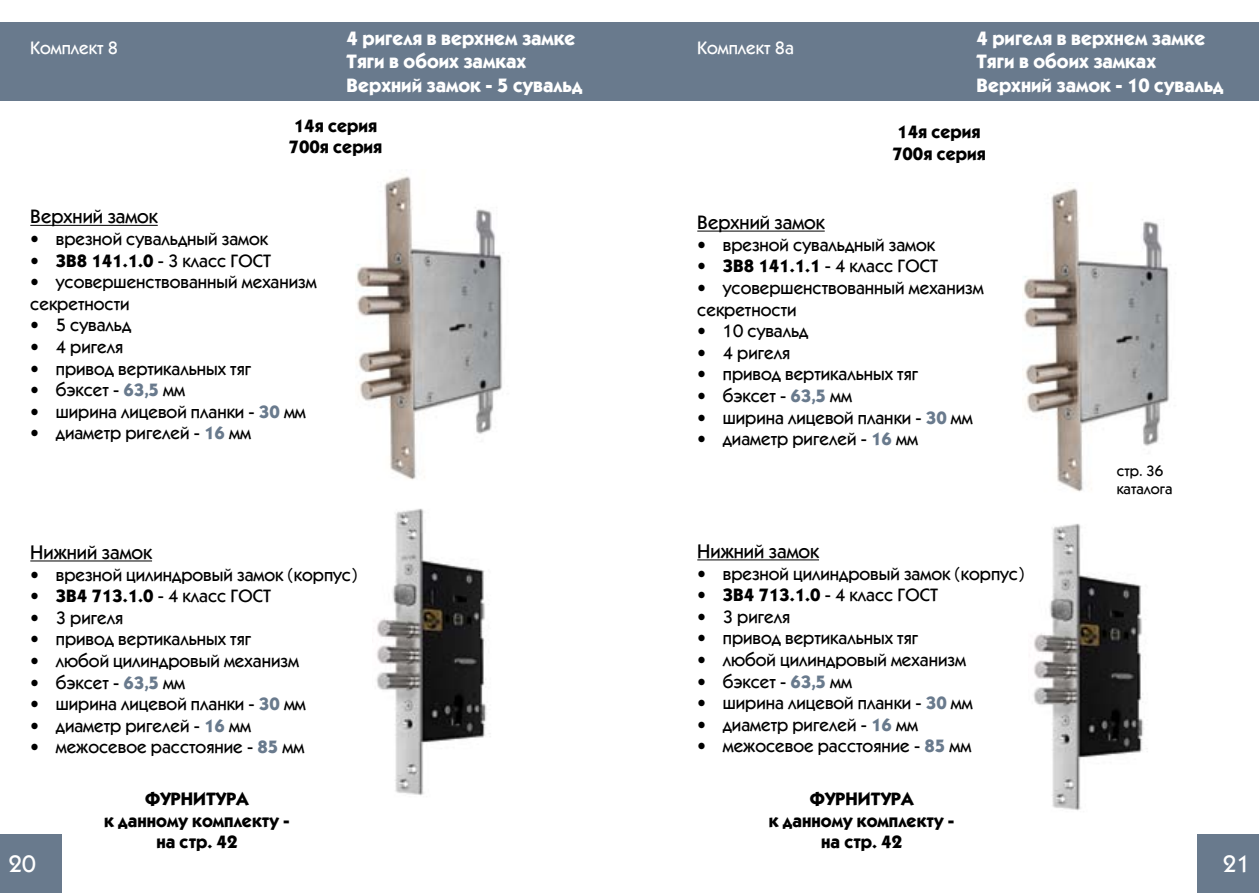
<style>
.page{position:relative;width:1259px;height:893px;background:#fff}
.page>*{position:absolute;margin:0;border:0;box-sizing:border-box;transform-origin:0 0}
.t1{font:500 24px "Kabel CTT";color:#fff}
.t2{font:500 19.5px/23.4px "Kabel CTT";color:#fff}
.t3{font:500 19.5px "Kabel CTT";color:#000}
.t4{font:500 18px/21.6px "Kabel CTT";color:#000}
.t5{font:500 18px/21.6px "Kabel CTT";color:#000}
.t6{font:500 18px "Kabel CTT";color:#fff}
.t7{font:500 15px/18px "Kabel CTT";color:#000}
.s1{font-style:inherit}
.s2{color:#697a8d}
</style>
<div class="page">
<div style="left:0;top:22px;width:1259px;height:79px;background:#697a8d"></div>
<hr style="left:30px;top:225px;width:128px;height:1px;background:#000">
<hr style="left:697px;top:231px;width:127px;height:1px;background:#000">
<img style="left:356px;top:176px;width:146px;height:304px">
<img style="left:1023px;top:188px;width:146px;height:304px">
<hr style="left:30px;top:560px;width:122px;height:1px;background:#000">
<hr style="left:697px;top:559px;width:122px;height:1px;background:#000">
<img style="left:376px;top:508px;width:114px;height:288px">
<img style="left:1033px;top:523px;width:114px;height:288px">
<div style="left:0;top:834px;width:62px;height:59px;background:#697a8d"></div>
<div style="left:1197px;top:834px;width:62px;height:59px;background:#697a8d"></div>
<p class="t6" style="left:30px;top:38px;width:89px">Комплект 8</p>
<p class="t2" style="left:347px;top:26px;width:237px">4 ригеля в верхнем замке<br>Тяги в обоих замках<br>Верхний замок - 5 сувальд</p>
<p class="t6" style="left:697px;top:38px;width:98px">Комплект 8а</p>
<p class="t2" style="left:976px;top:26px;width:248px">4 ригеля в верхнем замке<br>Тяги в обоих замках<br>Верхний замок - 10 сувальд</p>
<p class="t5" style="left:289px;top:115px;width:95px">14я серия<br>700я серия</p>
<p class="t5" style="left:892px;top:122px;width:95px">14я серия<br>700я серия</p>
<p class="t3" style="left:30px;top:206px;width:129px">Верхний замок</p>
<p class="t4" style="left:30px;top:228px;width:239px">• врезной сувальдный замок</p>
<p class="t5" style="left:30px;top:250px;width:242px">• ЗВ8 141.1.0 <span class="s1">- 3 класс ГОСТ</span></p>
<p class="t4" style="left:30px;top:271px;width:288px">• усовершенствованный механизм секретности</p>
<p class="t4" style="left:30px;top:314px;width:102px">• 5 сувальд</p>
<p class="t4" style="left:30px;top:336px;width:95px">• 4 ригеля</p>
<p class="t4" style="left:30px;top:357px;width:223px">• привод вертикальных тяг</p>
<p class="t4" style="left:30px;top:379px;width:156px">• бэксет - <span class="s2">63,5</span> мм</p>
<p class="t4" style="left:30px;top:401px;width:277px">• ширина лицевой планки - <span class="s2">30</span> мм</p>
<p class="t4" style="left:30px;top:422px;width:222px">• диаметр ригелей - <span class="s2">16</span> мм</p>
<p class="t3" style="left:30px;top:542px;width:123px">Нижний замок</p>
<p class="t4" style="left:30px;top:563px;width:329px">• врезной цилиндровый замок (корпус)</p>
<p class="t5" style="left:30px;top:585px;width:242px">• ЗВ4 713.1.0 <span class="s1">- 4 класс ГОСТ</span></p>
<p class="t4" style="left:30px;top:607px;width:95px">• 3 ригеля</p>
<p class="t4" style="left:30px;top:628px;width:223px">• привод вертикальных тяг</p>
<p class="t4" style="left:30px;top:650px;width:270px">• любой цилиндровый механизм</p>
<p class="t4" style="left:30px;top:671px;width:156px">• бэксет - <span class="s2">63,5</span> мм</p>
<p class="t4" style="left:30px;top:693px;width:277px">• ширина лицевой планки - <span class="s2">30</span> мм</p>
<p class="t4" style="left:30px;top:715px;width:222px">• диаметр ригелей - <span class="s2">16</span> мм</p>
<p class="t4" style="left:30px;top:736px;width:275px">• межосевое расстояние - <span class="s2">85</span> мм</p>
<p class="t5" style="left:104px;top:788px;width:187px;text-align:center">ФУРНИТУРА<br>к данному комплекту - на стр. 42</p>
<p class="t3" style="left:697px;top:212px;width:129px">Верхний замок</p>
<p class="t4" style="left:697px;top:234px;width:239px">• врезной сувальдный замок</p>
<p class="t5" style="left:697px;top:255px;width:242px">• ЗВ8 141.1.1 <span class="s1">- 4 класс ГОСТ</span></p>
<p class="t4" style="left:697px;top:277px;width:288px">• усовершенствованный механизм секретности</p>
<p class="t4" style="left:697px;top:320px;width:113px">• 10 сувальд</p>
<p class="t4" style="left:697px;top:342px;width:95px">• 4 ригеля</p>
<p class="t4" style="left:697px;top:363px;width:223px">• привод вертикальных тяг</p>
<p class="t4" style="left:697px;top:385px;width:156px">• бэксет - <span class="s2">63,5</span> мм</p>
<p class="t4" style="left:697px;top:406px;width:277px">• ширина лицевой планки - <span class="s2">30</span> мм</p>
<p class="t4" style="left:697px;top:428px;width:222px">• диаметр ригелей - <span class="s2">16</span> мм</p>
<p class="t3" style="left:697px;top:541px;width:123px">Нижний замок</p>
<p class="t4" style="left:697px;top:562px;width:329px">• врезной цилиндровый замок (корпус)</p>
<p class="t5" style="left:697px;top:584px;width:242px">• ЗВ4 713.1.0 <span class="s1">- 4 класс ГОСТ</span></p>
<p class="t4" style="left:697px;top:606px;width:95px">• 3 ригеля</p>
<p class="t4" style="left:697px;top:627px;width:223px">• привод вертикальных тяг</p>
<p class="t4" style="left:697px;top:649px;width:270px">• любой цилиндровый механизм</p>
<p class="t4" style="left:697px;top:670px;width:156px">• бэксет - <span class="s2">63,5</span> мм</p>
<p class="t4" style="left:697px;top:692px;width:277px">• ширина лицевой планки - <span class="s2">30</span> мм</p>
<p class="t4" style="left:697px;top:714px;width:222px">• диаметр ригелей - <span class="s2">16</span> мм</p>
<p class="t4" style="left:697px;top:735px;width:275px">• межосевое расстояние - <span class="s2">85</span> мм</p>
<p class="t5" style="left:769px;top:788px;width:187px;text-align:center">ФУРНИТУРА<br>к данному комплекту - на стр. 42</p>
<p class="t7" style="left:1116px;top:462px;width:57px">стр. 36 каталога</p>
<h1 class="t1" style="left:9px;top:851px;width:29px">20</h1>
<h1 class="t1" style="left:1223px;top:851px;width:29px">21</h1>
</div>
